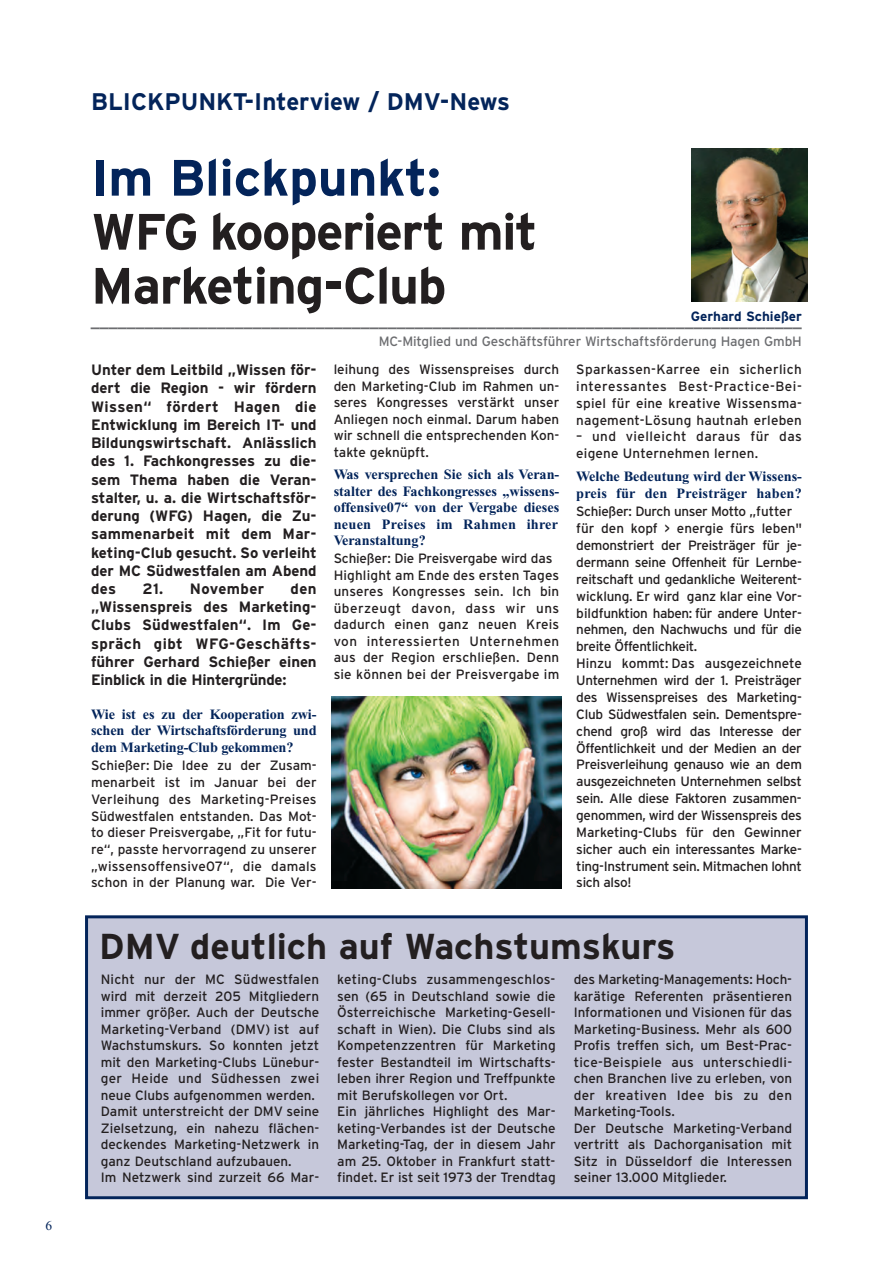
<style>
.page{position:relative;width:893px;height:1263px;background:#fff}
.page>*{position:absolute;margin:0;border:0;box-sizing:border-box;transform-origin:0 0}
.t1{font:700 51px/54px "Interstate";letter-spacing:-.03em;color:#231f20}
.t2{font:700 51px "Interstate";color:#03245a}
.t3{font:700 36px "Interstate";color:#231f20}
.t4{font:700 24px "Interstate";color:#03245a}
.t5{font:18px "Interstate";color:#6c6d70}
.t6{font:700 15px/18.3px "Interstate";color:#231f20;text-align:justify}
.t7{font:700 15px "Interstate";letter-spacing:.025em;color:#231f20}
.t8{font:700 14.25px/16.5px "Times New Roman";color:#03245a;text-align:justify}
.t9{font:13.5px/16.5px "Interstate";color:#231f20}
.t10{font:13.5px/16.8px "Interstate";letter-spacing:-.025em;color:#231f20}
.t11{font:13.5px "Interstate";letter-spacing:-.005em;color:#6c6d70}
.t12{font:700 13.5px "Interstate";color:#03245a}
.t13{font:13.5px "Times New Roman";color:#03245a}
</style>
<div class="page">
<img style="left:691px;top:149px;width:117px;height:153px">
<div style="left:88px;top:918px;width:717px;height:278px;background:#c6c8da"></div>
<div style="left:85px;top:915px;width:723px;height:284px;border:3px solid #03245a"></div>
<img style="left:332px;top:697px;width:229px;height:191px">
<p class="t13" style="left:46px;top:1220px;width:8px">6</p>
<h3 class="t4" style="left:91px;top:88px;width:421px">BLICKPUNKT-Interview / DMV-News</h3>
<h1 class="t2" style="left:91px;top:148px;width:351px">Im Blickpunkt:</h1>
<h1 class="t1" style="left:91px;top:205px;width:448px">WFG kooperiert mit<br>Marketing-Club</h1>
<p class="t12" style="left:691px;top:309px;width:113px">Gerhard Schießer</p>
<h3 class="t5" style="left:91px;top:309px;width:713px">_______________________________________________________________________________</h3>
<p class="t11" style="left:379px;top:333px;width:425px">MC-Mitglied und Geschäftsführer Wirtschaftsförderung Hagen GmbH</p>
<p class="t6" style="left:91px;top:361px;width:227px">Unter dem Leitbild „Wissen för&shy;dert die Region - wir fördern Wissen“ fördert Hagen die Entwicklung im Bereich IT- und Bildungswirtschaft. Anlässlich des 1. Fachkongresses zu die&shy;sem Thema haben die Veran&shy;stalter, u. a. die Wirtschaftsför&shy;derung (WFG) Hagen, die Zu&shy;sammenarbeit mit dem Mar&shy;keting-Club gesucht. So verleiht der MC Südwestfalen am Abend des</p>
<p class="t6" style="left:91px;top:580px;width:227px;text-indent:200px">den „Wissenspreis des Marketing-Clubs Südwestfalen“. Im Ge&shy;spräch gibt WFG-Geschäfts&shy;führer Gerhard Schießer einen Einblick in die Hintergründe:</p>
<p class="t8" style="left:91px;top:707px;width:227px">Wie ist es zu der Kooperation zwi&shy;schen der Wirtschaftsförderung und dem Marketing-Club gekommen?</p>
<p class="t9" style="left:91px;top:757px;width:227px;text-align:justify">Schießer: Die Idee zu der Zusam&shy;menarbeit ist im Januar bei der Verleihung des Marketing-Preises Südwestfalen entstanden. Das Mot&shy;to dieser Preisvergabe, „Fit for futu&shy;re“, passte hervorragend zu unserer „wissensoffensive07“, die damals schon in der Planung war. Die Ver-</p>
<p class="t7" style="left:143px;top:580px;width:123px">21. November</p>
<p class="t9" style="left:334px;top:361px;width:227px;text-align:justify">leihung des Wissenspreises durch den Marketing-Club im Rahmen un&shy;seres Kongresses verstärkt unser Anliegen noch einmal. Darum haben wir schnell die entsprechenden Kon&shy;takte geknüpft.</p>
<p class="t8" style="left:334px;top:468px;width:227px">Was versprechen Sie sich als Veran&shy;stalter des Fachkongresses „wissens&shy;offensive07“ von der Vergabe dieses neuen Preises im Rahmen ihrer Veranstaltung?</p>
<p class="t9" style="left:334px;top:550px;width:227px">Schießer: Die Preisvergabe wird das Highlight am Ende des ersten Tages unseres Kongresses sein. Ich bin überzeugt davon, dass wir uns dadurch einen ganz neuen Kreis von interessierten Unternehmen aus der Region erschließen. Denn sie können bei der Preisvergabe im</p>
<p class="t9" style="left:576px;top:361px;width:227px;text-align:justify">Sparkassen-Karree ein sicherlich interessantes Best-Practice-Bei&shy;spiel für eine kreative Wissensma&shy;nagement-Lösung hautnah erleben</p>
<p class="t9" style="left:576px;top:428px;width:227px">– und vielleicht daraus für das eigene Unternehmen lernen.</p>
<p class="t8" style="left:576px;top:470px;width:227px">Welche Bedeutung wird der Wissens&shy;preis für den Preisträger haben?</p>
<p class="t10" style="left:576px;top:503px;width:227px">Schießer: Durch unser Motto „futter für den kopf &gt; energie fürs leben" demonstriert der Preisträger für je&shy;dermann seine Offenheit für Lernbe&shy;reitschaft und gedankliche Weiterent&shy;wicklung. Er wird ganz klar eine Vor&shy;bildfunktion haben: für andere Unter&shy;nehmen, den Nachwuchs und für die breite Öffentlichkeit.<br>Hinzu kommt: Das ausgezeichnete Unternehmen wird der 1. Preisträger des Wissenspreises des Marketing-Club Südwestfalen sein. Dementspre&shy;chend groß wird das Interesse der Öffentlichkeit und der Medien an der Preisverleihung genauso wie an dem ausgezeichneten Unternehmen selbst sein. Alle diese Faktoren zusammen&shy;genommen, wird der Wissenspreis des Marketing-Clubs für den Gewinner sicher auch ein interessantes Marke&shy;ting-Instrument sein. Mitmachen lohnt sich also!</p>
<h2 class="t3" style="left:99px;top:925px;width:578px">DMV deutlich auf Wachstumskurs</h2>
<p class="t9" style="left:101px;top:971px;width:220px">Nicht nur der MC Südwestfalen wird mit derzeit 205 Mitgliedern immer größer. Auch der Deutsche<br>Marketing-Verband (DMV) ist auf<br>Wachstumskurs. So konnten jetzt mit den Marketing-Clubs Lünebur&shy;ger Heide und Südhessen zwei neue Clubs aufgenommen werden.<br>Damit unterstreicht der DMV seine<br>Zielsetzung, ein nahezu flächen&shy;deckendes Marketing-Netzwerk in ganz Deutschland aufzubauen.<br>Im Netzwerk sind zurzeit 66 Mar-</p>
<p class="t9" style="left:337px;top:971px;width:220px">keting-Clubs zusammengeschlos&shy;sen (65 in Deutschland sowie die Österreichische Marketing-Gesell&shy;schaft in Wien). Die Clubs sind als Kompetenzzentren für Marketing fester Bestandteil im Wirtschafts&shy;leben ihrer Region und Treffpunkte mit Berufskollegen vor Ort.<br>Ein jährliches Highlight des Mar&shy;keting-Verbandes ist der Deutsche Marketing-Tag, der in diesem Jahr am 25. Oktober in Frankfurt statt&shy;findet. Er ist seit 1973 der Trendtag</p>
<p class="t9" style="left:574px;top:971px;width:220px">des Marketing-Managements: Hoch&shy;karätige Referenten präsentieren<br>Informationen und Visionen für das<br>Marketing-Business. Mehr als 600<br>Profis treffen sich, um Best-Prac&shy;tice-Beispiele aus unterschiedli&shy;chen Branchen live zu erleben, von der kreativen Idee bis zu den<br>Marketing-Tools.<br>Der Deutsche Marketing-Verband vertritt als Dachorganisation mit<br>Sitz in Düsseldorf die Interessen seiner 13.000 Mitglieder.</p>
</div>
